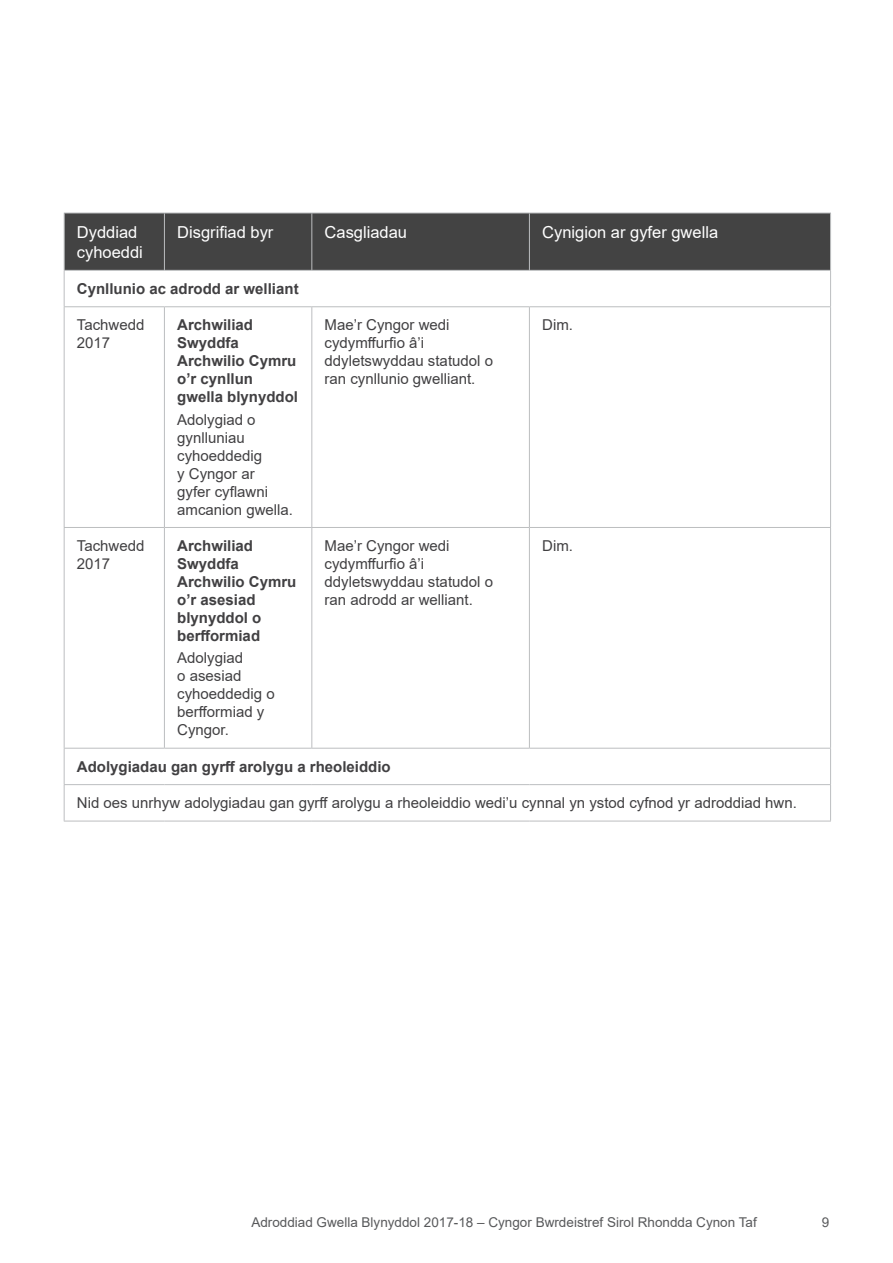
<style>
.page{position:relative;width:893px;height:1263px;background:#fff}
.page>*{position:absolute;margin:0;border:0;box-sizing:border-box;transform-origin:0 0}
.Table_header_text{font:16.5px/19.8px "Arial";color:#fff}
.Table_text{font:15px/18px "Arial";color:#414042}
.Table_text-2{font:700 15px/18px "Arial";color:#414042}
.t1{font:13.5px "Arial";color:#58595b}
</style>
<div class="page">
<div style="left:65px;top:214px;width:765px;height:56px;background:#434343"></div>
<svg style="left:65px;top:307px;width:765px;height:514px"></svg>
<hr style="left:64px;top:213px;width:100px;height:1px;background:#bcbec0">
<hr style="left:64px;top:213px;width:1px;height:57px;background:#bcbec0">
<hr style="left:164px;top:213px;width:148px;height:1px;background:#bcbec0">
<hr style="left:164px;top:213px;width:1px;height:57px;background:#bcbec0">
<hr style="left:312px;top:213px;width:217px;height:1px;background:#bcbec0">
<hr style="left:311px;top:213px;width:1px;height:57px;background:#bcbec0">
<hr style="left:529px;top:213px;width:302px;height:1px;background:#bcbec0">
<hr style="left:529px;top:213px;width:1px;height:57px;background:#bcbec0">
<hr style="left:830px;top:213px;width:1px;height:57px;background:#bcbec0">
<hr style="left:64px;top:270px;width:100px;height:1px;background:#bcbec0">
<hr style="left:64px;top:271px;width:1px;height:35px;background:#bcbec0">
<hr style="left:164px;top:270px;width:148px;height:1px;background:#bcbec0">
<hr style="left:312px;top:270px;width:217px;height:1px;background:#bcbec0">
<hr style="left:529px;top:270px;width:302px;height:1px;background:#bcbec0">
<hr style="left:830px;top:271px;width:1px;height:35px;background:#bcbec0">
<hr style="left:64px;top:306px;width:100px;height:1px;background:#bcbec0">
<hr style="left:64px;top:307px;width:1px;height:220px;background:#bcbec0">
<hr style="left:164px;top:306px;width:148px;height:1px;background:#bcbec0">
<hr style="left:164px;top:307px;width:1px;height:220px;background:#bcbec0">
<hr style="left:312px;top:306px;width:217px;height:1px;background:#bcbec0">
<hr style="left:311px;top:307px;width:1px;height:220px;background:#bcbec0">
<hr style="left:529px;top:306px;width:302px;height:1px;background:#bcbec0">
<hr style="left:529px;top:307px;width:1px;height:220px;background:#bcbec0">
<hr style="left:830px;top:307px;width:1px;height:220px;background:#bcbec0">
<hr style="left:64px;top:527px;width:100px;height:1px;background:#bcbec0">
<hr style="left:64px;top:528px;width:1px;height:220px;background:#bcbec0">
<hr style="left:164px;top:527px;width:148px;height:1px;background:#bcbec0">
<hr style="left:164px;top:528px;width:1px;height:220px;background:#bcbec0">
<hr style="left:312px;top:527px;width:217px;height:1px;background:#bcbec0">
<hr style="left:311px;top:528px;width:1px;height:220px;background:#bcbec0">
<hr style="left:529px;top:527px;width:302px;height:1px;background:#bcbec0">
<hr style="left:529px;top:528px;width:1px;height:220px;background:#bcbec0">
<hr style="left:830px;top:528px;width:1px;height:220px;background:#bcbec0">
<hr style="left:64px;top:748px;width:100px;height:1px;background:#bcbec0">
<hr style="left:64px;top:748px;width:1px;height:36px;background:#bcbec0">
<hr style="left:164px;top:748px;width:148px;height:1px;background:#bcbec0">
<hr style="left:312px;top:748px;width:217px;height:1px;background:#bcbec0">
<hr style="left:529px;top:748px;width:302px;height:1px;background:#bcbec0">
<hr style="left:830px;top:748px;width:1px;height:36px;background:#bcbec0">
<hr style="left:64px;top:784px;width:100px;height:1px;background:#bcbec0">
<hr style="left:64px;top:785px;width:1px;height:36px;background:#bcbec0">
<hr style="left:164px;top:784px;width:148px;height:1px;background:#bcbec0">
<hr style="left:312px;top:784px;width:217px;height:1px;background:#bcbec0">
<hr style="left:529px;top:784px;width:302px;height:1px;background:#bcbec0">
<hr style="left:830px;top:785px;width:1px;height:36px;background:#bcbec0">
<hr style="left:64px;top:821px;width:100px;height:1px;background:#bcbec0">
<hr style="left:164px;top:821px;width:148px;height:1px;background:#bcbec0">
<hr style="left:312px;top:821px;width:217px;height:1px;background:#bcbec0">
<hr style="left:529px;top:821px;width:302px;height:1px;background:#bcbec0">
<p class="Table_header_text" style="left:77px;top:222px;width:68px">Dyddiad cyhoeddi</p>
<p class="Table_header_text" style="left:177px;top:222px;width:98px">Disgrifiad byr</p>
<p class="Table_header_text" style="left:325px;top:222px;width:84px">Casgliadau</p>
<p class="Table_header_text" style="left:542px;top:222px;width:178px">Cynigion ar gyfer gwella</p>
<p class="Table_text-2" style="left:77px;top:280px;width:223px">Cynllunio ac adrodd ar welliant</p>
<p class="Table_text" style="left:77px;top:316px;width:69px">Tachwedd<br>2017</p>
<p class="Table_text-2" style="left:177px;top:316px;width:122px">Archwiliad<br>Swyddfa<br>Archwilio Cymru o’r cynllun gwella blynyddol</p>
<p class="Table_text" style="left:177px;top:410px;width:117px">Adolygiad o gynlluniau cyhoeddedig<br>y Cyngor ar<br>gyfer cyflawni amcanion gwella.</p>
<p class="Table_text" style="left:325px;top:316px;width:170px">Mae’r Cyngor wedi cydymffurfio â’i ddyletswyddau statudol o ran cynllunio gwelliant.</p>
<p class="Table_text" style="left:542px;top:316px;width:32px">Dim.</p>
<p class="Table_text" style="left:77px;top:537px;width:69px">Tachwedd<br>2017</p>
<p class="Table_text-2" style="left:177px;top:537px;width:121px">Archwiliad<br>Swyddfa<br>Archwilio Cymru o’r asesiad blynyddol o berfformiad</p>
<p class="Table_text" style="left:177px;top:649px;width:99px">Adolygiad<br>o asesiad cyhoeddedig o berfformiad y<br>Cyngor.</p>
<p class="Table_text" style="left:325px;top:537px;width:170px">Mae’r Cyngor wedi cydymffurfio â’i ddyletswyddau statudol o ran adrodd ar welliant.</p>
<p class="Table_text" style="left:542px;top:537px;width:32px">Dim.</p>
<p class="Table_text-2" style="left:77px;top:758px;width:315px">Adolygiadau gan gyrff arolygu a rheoleiddio</p>
<p class="Table_text" style="left:77px;top:794px;width:721px">Nid oes unrhyw adolygiadau gan gyrff arolygu a rheoleiddio wedi’u cynnal yn ystod cyfnod yr adroddiad hwn.</p>
<p class="t1" style="left:251px;top:1213px;width:507px">Adroddiad Gwella Blynyddol 2017-18 – Cyngor Bwrdeistref Sirol Rhondda Cynon Taf</p>
<p class="t1" style="left:822px;top:1213px;width:9px">9</p>
</div>
